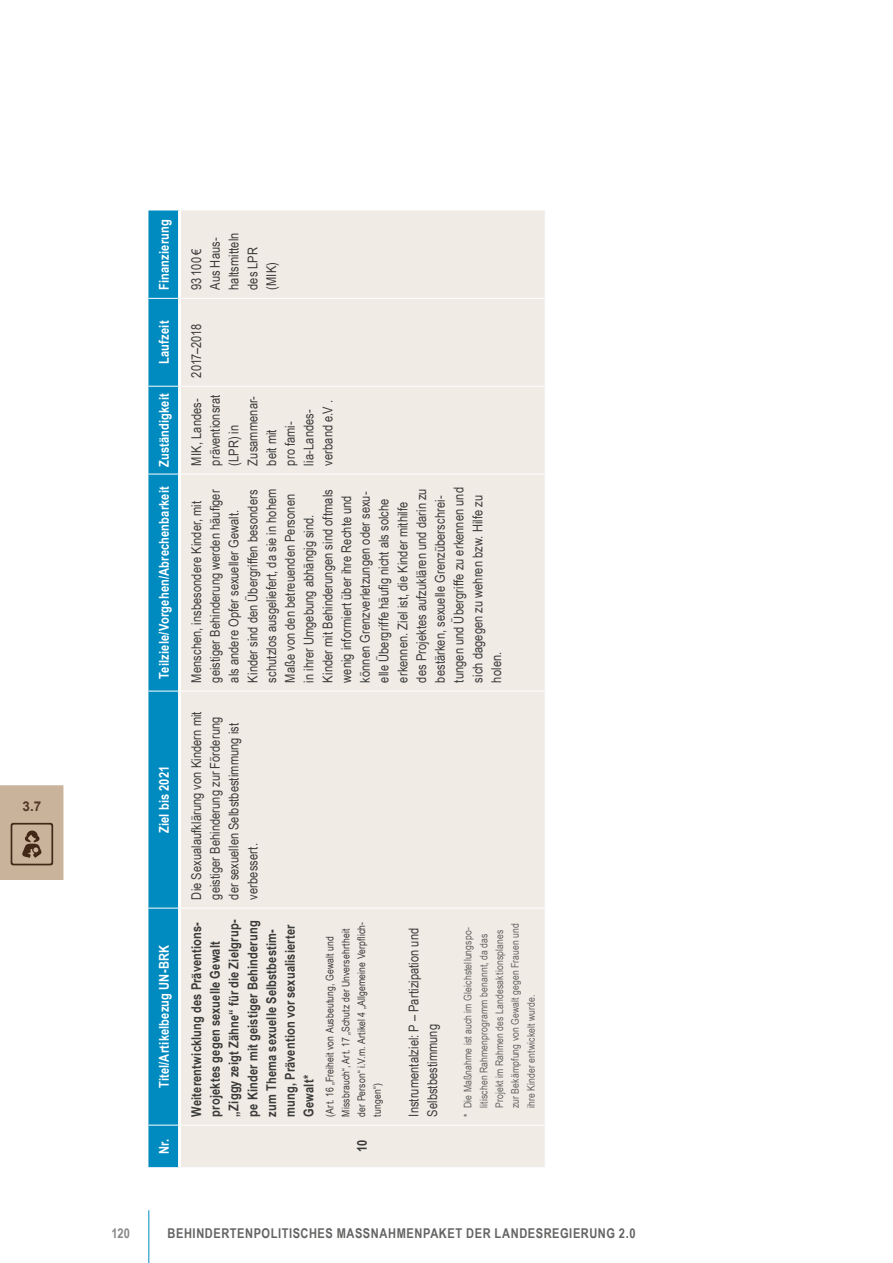
<style>
.page{position:relative;width:893px;height:1263px;background:#fff}
.page>*{position:absolute;margin:0;border:0;box-sizing:border-box;transform-origin:0 0}
.Tabellenkörper{font:13.5px/18.8px "Arial Narrow";letter-spacing:.005em;color:#3b3b3a}
.Tabellenkörper-2{font:700 13.5px/18.8px "Arial Narrow";letter-spacing:.01em;color:#3b3b3a}
.Tabellenkopf{font:700 13.5px "Arial Narrow";letter-spacing:.01em;color:#fff}
.t1{font:700 13.5px "Arial Narrow";letter-spacing:.04em;color:#636362}
.Tabellenkörper-3{font:13.5px "Arial Narrow";letter-spacing:-.015em;color:#3b3b3a}
.t2{font:700 13.5px "Arial Narrow";color:#878786}
.t3{font:700 13.5px "Arial";color:#513626}
.Tabelle_Nummer{font:700 13.5px "Arial Narrow";color:#3b3b3a}
.Fußnote_Tabelle{font:10.5px/15.8px "Arial Narrow";letter-spacing:.015em;color:#636362}
.Tabellenkörper_Anmer{font:10.5px/15.8px "Arial Narrow";letter-spacing:.015em;color:#3b3b3a}
</style>
<div class="page">
<hr style="left:148px;top:1210px;width:1px;height:53px;background:#008bc0">
<svg style="left:0;top:785px;width:64px;height:95px;background:#bea790"></svg>
<div style="left:148px;top:210px;width:30px;height:957px;background:#008bc0"></div>
<div style="left:181px;top:210px;width:364px;height:957px;background:#f1ebe6"></div>
<hr style="left:148px;top:1125px;width:30px;height:1px;background:#fff">
<hr style="left:148px;top:908px;width:30px;height:1px;background:#fff">
<hr style="left:148px;top:691px;width:30px;height:1px;background:#fff">
<hr style="left:148px;top:474px;width:30px;height:1px;background:#fff">
<hr style="left:148px;top:386px;width:30px;height:1px;background:#fff">
<hr style="left:148px;top:298px;width:30px;height:1px;background:#fff">
<hr style="left:181px;top:1125px;width:364px;height:1px;background:#fff">
<hr style="left:181px;top:908px;width:364px;height:1px;background:#fff">
<hr style="left:181px;top:691px;width:364px;height:1px;background:#fff">
<hr style="left:181px;top:474px;width:364px;height:1px;background:#fff">
<hr style="left:181px;top:386px;width:364px;height:1px;background:#fff">
<hr style="left:181px;top:298px;width:364px;height:1px;background:#fff">
<p class="t3" style="left:23px;top:797px;width:20px">3.7</p>
<p class="Tabellenkopf" style="left:154px;top:290px;width:72px;rotate:-90deg">Finanzierung</p>
<p class="Tabellenkopf" style="left:154px;top:364px;width:45px;rotate:-90deg">Laufzeit</p>
<p class="Tabellenkopf" style="left:154px;top:467px;width:75px;rotate:-90deg">Zuständigkeit</p>
<p class="Tabellenkopf" style="left:154px;top:679px;width:194px;rotate:-90deg">Teilziele/Vorgehen/Abrechenbarkeit</p>
<p class="Tabellenkopf" style="left:154px;top:833px;width:68px;rotate:-90deg">Ziel bis 2021</p>
<p class="Tabellenkopf" style="left:154px;top:1088px;width:145px;rotate:-90deg">Titel/Artikelbezug UN-BRK</p>
<p class="Tabellenkopf" style="left:154px;top:1154px;width:17px;rotate:-90deg">Nr.</p>
<p class="Tabellenkörper" style="left:186px;top:290px;width:42px;rotate:-90deg">93100€</p>
<p class="Tabellenkörper" style="left:205px;top:290px;width:59px;rotate:-90deg">Aus Haus&shy;haltsmitteln des LPR (MIK)</p>
<p class="Tabellenkörper-3" style="left:186px;top:378px;width:56px;rotate:-90deg">2017–2018</p>
<p class="Tabellenkörper" style="left:186px;top:465px;width:72px;rotate:-90deg">MIK, Landes&shy;präventionsrat (LPR) in<br>Zusammenar&shy;beit mit</p>
<p class="Tabellenkörper" style="left:280px;top:465px;width:67px;rotate:-90deg">pro fami&shy;lia-Landes&shy;verband e.V .</p>
<p class="Tabellenkörper" style="left:186px;top:682px;width:195px;rotate:-90deg">Menschen, insbesondere Kinder, mit geistiger Behinderung werden häufiger als andere Opfer sexueller Gewalt.<br>Kinder sind den Übergriffen besonders schutzlos ausgeliefert, da sie in hohem Maße von den betreuenden Personen in ihrer Umgebung abhängig sind.</p>
<p class="Tabellenkörper" style="left:318px;top:682px;width:197px;rotate:-90deg">Kinder mit Behinderungen sind oftmals wenig informiert über ihre Rechte und können Grenzverletzungen oder sexu&shy;elle Übergriffe häufig nicht als solche erkennen. Ziel ist, die Kinder mithilfe des Projektes aufzuklären und darin zu bestärken, sexuelle Grenzüberschrei&shy;tungen und Übergriffe zu erkennen und sich dagegen zu wehren bzw. Hilfe zu holen.</p>
<p class="Tabellenkörper" style="left:186px;top:899px;width:190px;rotate:-90deg">Die Sexualaufklärung von Kindern mit geistiger Behinderung zur Förderung der sexuellen Selbstbestimmung ist verbessert.</p>
<p class="Tabellenkörper-2" style="left:186px;top:1116px;width:199px;rotate:-90deg">Weiterentwicklung des Präventions&shy;projektes gegen sexuelle Gewalt „Ziggy zeigt Zähne“ für die Zielgrup&shy;pe Kinder mit geistiger Behinderung zum Thema sexuelle Selbstbestim&shy;mung, Prävention vor sexualisierter<br>Gewalt*</p>
<p class="Tabellenkörper_Anmer" style="left:322px;top:1116px;width:196px;rotate:-90deg">(Art. 16 „Freiheit von Ausbeutung, Gewalt und Missbrauch“, Art. 17 „Schutz der Unversehrtheit der Person“ i.V.m. Artikel 4 „Allgemeine Verpflich&shy;tungen“)</p>
<p class="Tabellenkörper" style="left:404px;top:1116px;width:190px;rotate:-90deg">Instrumentalziel: P – Partizipation und<br>Selbstbestimmung</p>
<p class="Fußnote_Tabelle" style="left:460px;top:1108px;width:187px;text-indent:-9px;rotate:-90deg">* Die Maßnahme ist auch im Gleichstellungspo&shy;litischen Rahmenprogramm benannt, da das Projekt im Rahmen des Landesaktionsplanes zur Bekämpfung von Gewalt gegen Frauen und ihre Kinder entwickelt wurde.</p>
<p class="Tabelle_Nummer" style="left:352px;top:1152px;width:14px;rotate:-90deg">10</p>
<p class="t2" style="left:112px;top:1223px;width:20px">120</p>
<p class="t1" style="left:168px;top:1223px;width:470px">BEHINDERTENPOLITISCHES MASSNAHMENPAKET DER LANDESREGIERUNG 2.0</p>
</div>
